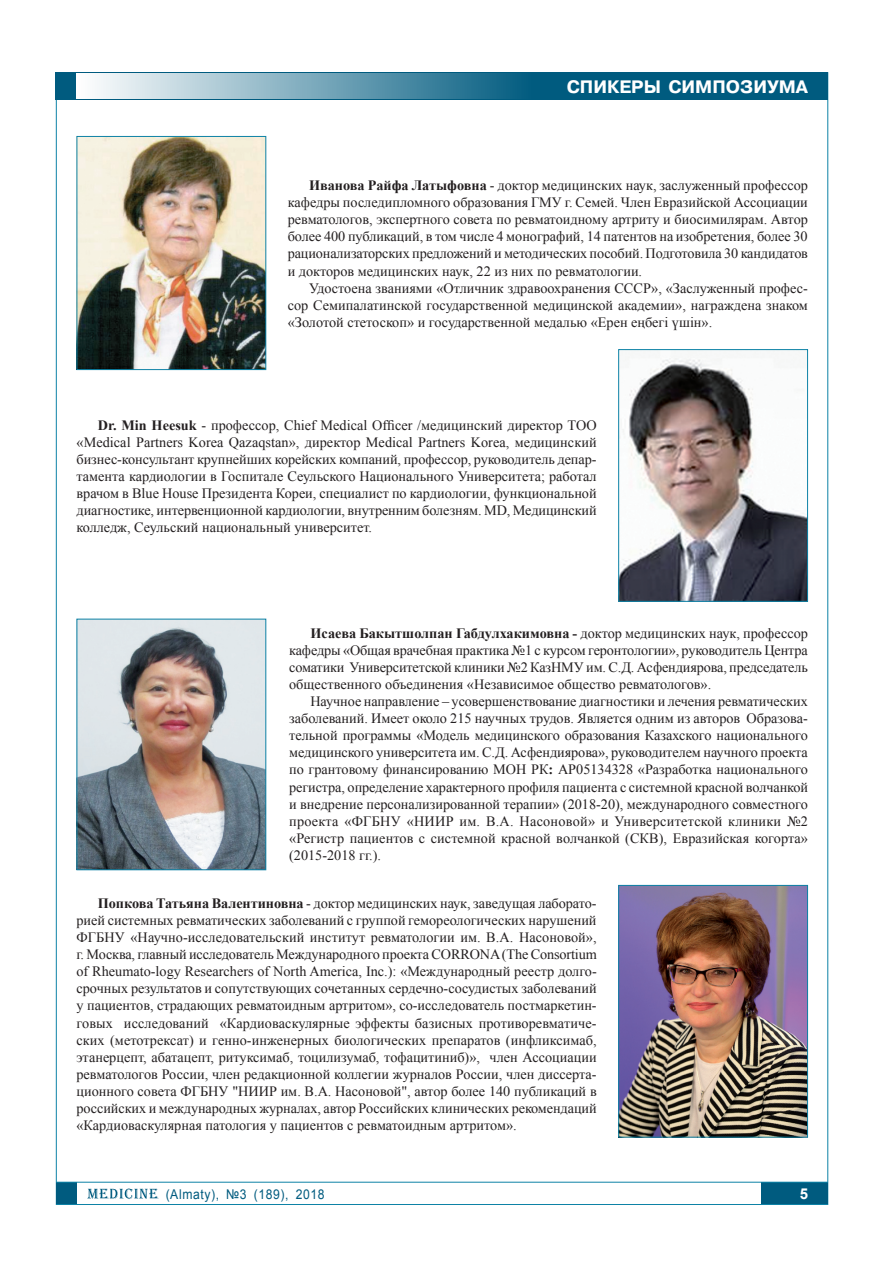
<style>
.page{position:relative;width:893px;height:1263px;background:#fff}
.page>*{position:absolute;margin:0;border:0;box-sizing:border-box;transform-origin:0 0}
.t1{font:700 18px "Pragmatica C";color:#fff}
.t2{font:700 15px "Arial";color:#fff}
.t3{font:14.25px/17.1px "Times New Roman";color:#231f20;text-align:justify}
.t4{font:13.5px "Arial";letter-spacing:.05em;color:#005b7f;scale:.9 1}
.s1{font-weight:700}
</style>
<div class="page">
<div style="left:761px;top:1182px;width:67px;height:22px;background:#005b7f"></div>
<div style="left:56px;top:1182px;width:21px;height:22px;background:#005b7f"></div>
<svg style="left:87px;top:1188px;width:71px;height:11px"></svg>
<hr style="left:56px;top:1182px;width:772px;height:1px;background:#0d82a6">
<div style="left:56px;top:72px;width:772px;height:28px;background:#005b7f"></div>
<div style="left:77px;top:73px;width:463px;height:26px;background:linear-gradient(to right,#fffffe,#00597d)"></div>
<img style="left:79px;top:138px;width:185px;height:230px">
<div style="left:77px;top:136px;width:189px;height:234px;border:1px solid #0d82a6"></div>
<img style="left:620px;top:358px;width:186px;height:242px">
<div style="left:618px;top:349px;width:190px;height:253px;border:1px solid #0d82a6"></div>
<img style="left:79px;top:621px;width:185px;height:247px">
<div style="left:77px;top:619px;width:189px;height:251px;border:1px solid #0d82a6"></div>
<img style="left:620px;top:887px;width:186px;height:248px">
<div style="left:618px;top:885px;width:190px;height:252px;border:1px solid #0d82a6"></div>
<p class="t1" style="left:567px;top:77px;width:14px">СПИКЕ</p>
<p class="t1" style="left:631px;top:77px;width:53px">РЫ СИМПОЗИУМА</p>
<p class="t3" style="left:288px;top:177px;width:522px;text-indent:21px"><span class="s1">Иванова Райфа Латыфовна</span> - доктор медицинских наук, заслуженный профессор кафедры последипломного образования ГМУ г. Семей. Член Евразийской Ассоциации ревматологов, экспертного совета по ревматоидному артриту и биосимилярам. Автор более 400 публикаций, в том числе 4 монографий, 14 патентов на изобретения, более 30 рационализаторских предложений и методических пособий. Подготовила 30 кандидатов и докторов медицинских наук, 22 из них по ревматологии.</p>
<p class="t3" style="left:288px;top:279px;width:522px;text-indent:21px">Удостоена званиями «Отличник здравоохранения СССР», «Заслуженный профес&shy;сор Семипалатинской государственной медицинской академии», награждена знаком «Золотой стетоскоп» и государственной медалью «Ерен еңбегі үшін».</p>
<p class="t3" style="left:77px;top:416px;width:522px;text-indent:21px"><span class="s1">Dr. Min Heesuk</span> - профессор, Сhief Medical Officer /медицинский директор ТОО «Medical Partners Korea Qazaqstan», директор Medical Partners Korea, медицинский бизнес-консультант крупнейших корейских компаний, профессор, руководитель депар&shy;тамента кардиологии в Госпитале Сеульского Национального Университета; работал врачом в Blue House Президента Кореи, специалист по кардиологии, функциональной диагностике, интервенционной кардиологии, внутренним болезням. MD, Медицинский колледж, Сеульский национальный университет.</p>
<p class="t3" style="left:289px;top:624px;width:520px;text-indent:21px"><span class="s1">Исаева Бакытшолпан Габдулхакимовна -</span> доктор медицинских наук, профессор кафедры «Общая врачебная практика №1 с курсом геронтологии», руководитель Центра соматики Университетской клиники №2 КазНМУ им. С.Д. Асфендиярова, председатель общественного объединения «Независимое общество ревматологов».</p>
<p class="t3" style="left:289px;top:692px;width:520px;text-indent:21px">Научное направление – усовершенствование диагностики и лечения ревматических заболеваний. Имеет около 215 научных трудов. Является одним из авторов Образова&shy;тельной программы «Модель медицинского образования Казахского национального медицинского университета им. С.Д. Асфендиярова», руководителем научного проекта по грантовому финансированию МОН РК<span class="s1">:</span> AP05134328 «Разработка национального регистра, определение характерного профиля пациента с системной красной волчанкой и внедрение персонализированной терапии» (2018-20), международного совместного проекта «ФГБНУ «НИИР им. В.А. Насоновой» и Университетской клиники №2 «Регистр пациентов с системной красной волчанкой (СКВ), Евразийская когорта» (2015-2018 гг.).</p>
<p class="t3" style="left:77px;top:894px;width:522px;text-indent:21px"><span class="s1">Попкова Татьяна Валентиновна</span> - доктор медицинских наук, заведущая лаборато&shy;рией системных ревматических заболеваний с группой гемореологических нарушений ФГБНУ «Научно-исследовательский институт ревматологии им. В.А. Насоновой», г. Москва, главный исследователь Международного проекта CORRONA (The Consortium of Rheumato-logy Researchers of North America, Inc.): «Международный реестр долго&shy;срочных результатов и сопутствующих сочетанных сердечно-сосудистых заболеваний у пациентов, страдающих ревматоидным артритом», со-исследователь постмаркетин&shy;говых исследований «Кардиоваскулярные эффекты базисных противоревматиче&shy;ских (метотрексат) и генно-инженерных биологических препаратов (инфликсимаб, этанерцепт, абатацепт, ритуксимаб, тоцилизумаб, тофацитиниб)», член Ассоциации ревматологов России, член редакционной коллегии журналов России, член диссерта&shy;ционного совета ФГБНУ "НИИР им. В.А. Насоновой", автор более 140 публикаций в российских и международных журналах, автор Российских клинических рекомендаций «Кардиоваскулярная патология у пациентов с ревматоидным артритом».</p>
<p class="t4" style="left:166px;top:1185px;width:178px">(Almaty), №3 (189), 2018</p>
<p class="t2" style="left:800px;top:1183px;width:10px">5</p>
</div>
